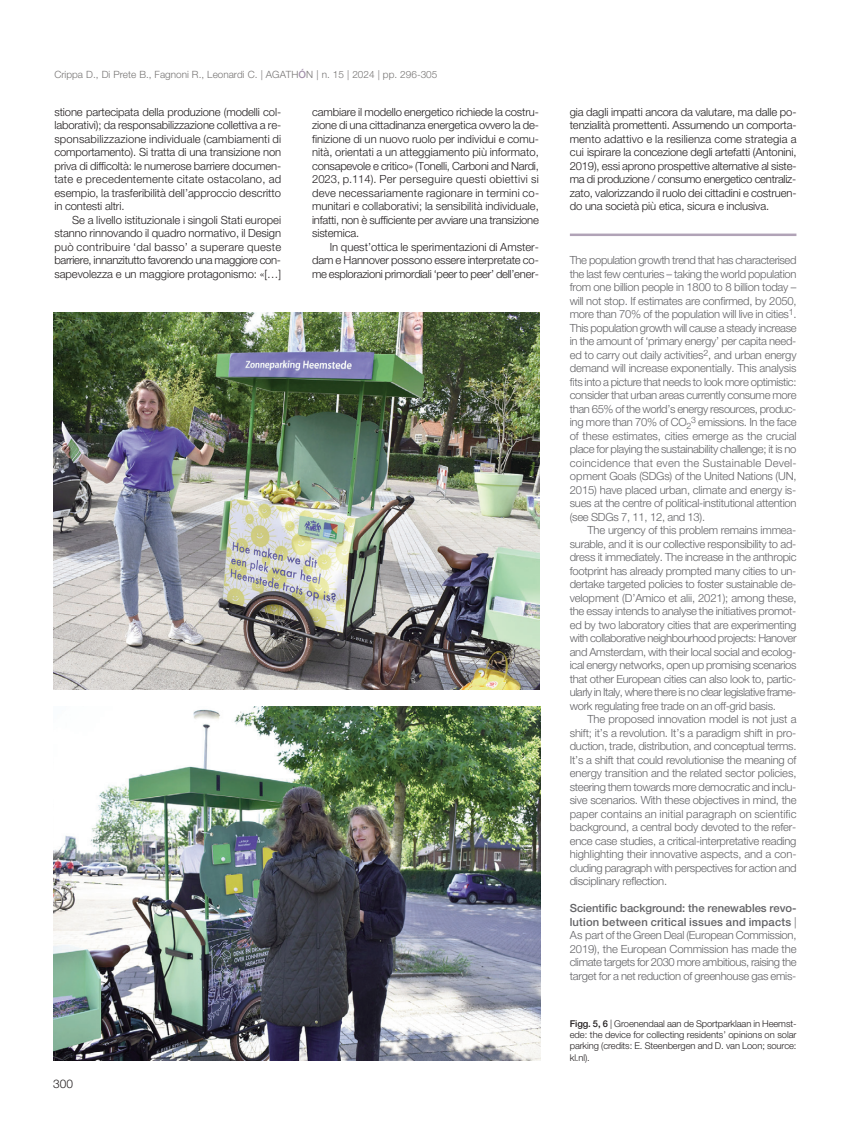
<style>
.page{position:relative;width:851px;height:1134px;background:#fff}
.page>*{position:absolute;margin:0;border:0;box-sizing:border-box;transform-origin:0 0}
.t1{font:300 11.88px "Helvetica Neue LT Std";color:#231f20}
.t2{font:300 11.25px/13.5px "Helvetica Neue LT Std";letter-spacing:-.02em;color:#636366;text-align:justify}
.t3{font:300 11.25px/13.5px "Helvetica Neue LT Std";letter-spacing:-.01em;color:#231f20;text-align:justify}
.t4{font:300 10px "Helvetica Neue LT Std";color:#777574}
.t5{font:300 9.38px/11.2px "Helvetica Neue LT Std";letter-spacing:-.01em;color:#231f20;text-align:justify}
.s1{font-weight:500;color:#a290a9}
.s2{font-weight:500}
</style>
<div class="page">
<img style="left:53px;top:313px;width:486px;height:376px">
<img style="left:53px;top:706px;width:487px;height:355px">
<hr style="left:569px;top:234px;width:227px;height:2px;background:#b1a3b7">
<p class="t4" style="left:54px;top:70px;width:384px">Crippa D., Di Prete B., Fagnoni R., Leonardi C. | AGATH<span class="s1">Ó</span>N | n. 15 | 2024 | pp. 296-305</p>
<p class="t3" style="left:54px;top:106px;width:228px">stione partecipata della produzione (modelli col&shy;laborativi); da responsabilizzazione collettiva a re&shy;sponsabilizzazione individuale (cambiamenti di comportamento). Si tratta di una transizione non priva di difficoltà: le numerose barriere documen&shy;tate e precedentemente citate ostacolano, ad esempio, la trasferibilità dell’approccio descritto in contesti altri.</p>
<p class="t3" style="left:54px;top:214px;width:228px;text-indent:18px">Se a livello istituzionale i singoli Stati europei stanno rinnovando il quadro normativo, il Design può contribuire ‘dal basso’ a superare queste barriere, innanzitutto favorendo una maggiore con&shy;sapevolezza e un maggiore protagonismo: «[…]</p>
<p class="t3" style="left:312px;top:106px;width:228px">cambiare il modello energetico richiede la costru&shy;zione di una cittadinanza energetica ovvero la de&shy;finizione di un nuovo ruolo per individui e comu&shy;nità, orientati a un atteggiamento più informato, consapevole e critico» (Tonelli, Carboni and Nardi, 2023, p.114). Per perseguire questi obiettivi si deve necessariamente ragionare in termini co&shy;munitari e collaborativi; la sensibilità individuale, infatti, non è sufficiente per avviare una transizione sistemica.</p>
<p class="t3" style="left:312px;top:241px;width:228px;text-indent:18px">In quest’ottica le sperimentazioni di Amster&shy;dam e Hannover possono essere interpretate co&shy;me esplorazioni primordiali ‘peer to peer’ dell’ener-</p>
<p class="t1" style="left:53px;top:1079px;width:21px">300</p>
<p class="t3" style="left:569px;top:106px;width:228px">gia dagli impatti ancora da valutare, ma dalle po&shy;tenzialità promettenti. Assumendo un comporta&shy;mento adattivo e la resilienza come strategia a cui ispirare la concezione degli artefatti (Antonini, 2019), essi aprono prospettive alternative al siste&shy;ma di produzione / consumo energetico centraliz&shy;zato, valorizzando il ruolo dei cittadini e costruen&shy;do una società più etica, sicura e inclusiva.</p>
<p class="t2" style="left:569px;top:254px;width:228px">The population growth trend that has characterised the last few centuries – taking the world population from one billion people in 1800 to 8 billion today – will not stop. If estimates are confirmed, by 2050, more than 70% of the population will live in cities<sup>1</sup>.<br>This population growth will cause a steady increase in the amount of ‘primary energy’ per capita need&shy;ed to carry out daily activities<sup>2</sup>, and urban energy demand will increase exponentially. This analysis fits into a picture that needs to look more optimistic: consider that urban areas currently consume more than 65% of the world’s energy resources, produc&shy;ing more than 70% of CO<sub>2</sub><sup>3</sup> emissions. In the face of these estimates, cities emerge as the crucial place for playing the sustainability challenge; it is no coincidence that even the Sustainable Devel&shy;opment Goals (SDGs) of the United Nations (UN, 2015) have placed urban, climate and energy is&shy;sues at the centre of political-institutional attention (see SDGs 7, 11, 12, and 13).</p>
<p class="t2" style="left:569px;top:524px;width:228px;text-indent:18px">The urgency of this problem remains immea&shy;surable, and it is our collective responsibility to ad&shy;dress it immediately. The increase in the anthropic footprint has already prompted many cities to un&shy;dertake targeted policies to foster sustainable de&shy;velopment (D’Amico et alii, 2021); among these, the essay intends to analyse the initiatives promot&shy;ed by two laboratory cities that are experimenting with collaborative neighbourhood projects: Hanover and Amsterdam, with their local social and ecolog&shy;ical energy networks, open up promising scenarios that other European cities can also look to, partic&shy;ularly in Italy, where there is no clear legislative frame&shy;work regulating free trade on an off-grid basis.</p>
<p class="t2" style="left:569px;top:713px;width:228px;text-indent:18px">The proposed innovation model is not just a shift; it’s a revolution. It’s a paradigm shift in pro&shy;duction, trade, distribution, and conceptual terms.<br>It’s a shift that could revolutionise the meaning of energy transition and the related sector policies, steering them towards more democratic and inclu&shy;sive scenarios. With these objectives in mind, the paper contains an initial paragraph on scientific background, a central body devoted to the refer&shy;ence case studies, a critical-interpretative reading highlighting their innovative aspects, and a con&shy;cluding paragraph with perspectives for action and disciplinary reflection.</p>
<p class="t2" style="left:569px;top:902px;width:228px"><span class="s2">Scientific background: the renewables revo&shy;lution between critical issues and impacts</span> | As part of the Green Deal (European Commission, 2019), the European Commission has made the climate targets for 2030 more ambitious, raising the target for a net reduction of greenhouse gas emis-</p>
<p class="t5" style="left:569px;top:1019px;width:228px"><span class="s2">Figg. 5, 6</span> | Groenendaal aan de Sportparklaan in Heemst&shy;ede: the device for collecting residents’ opinions on solar parking (credits: E. Steenbergen and D. van Loon; source: kl.nl).</p>
</div>
